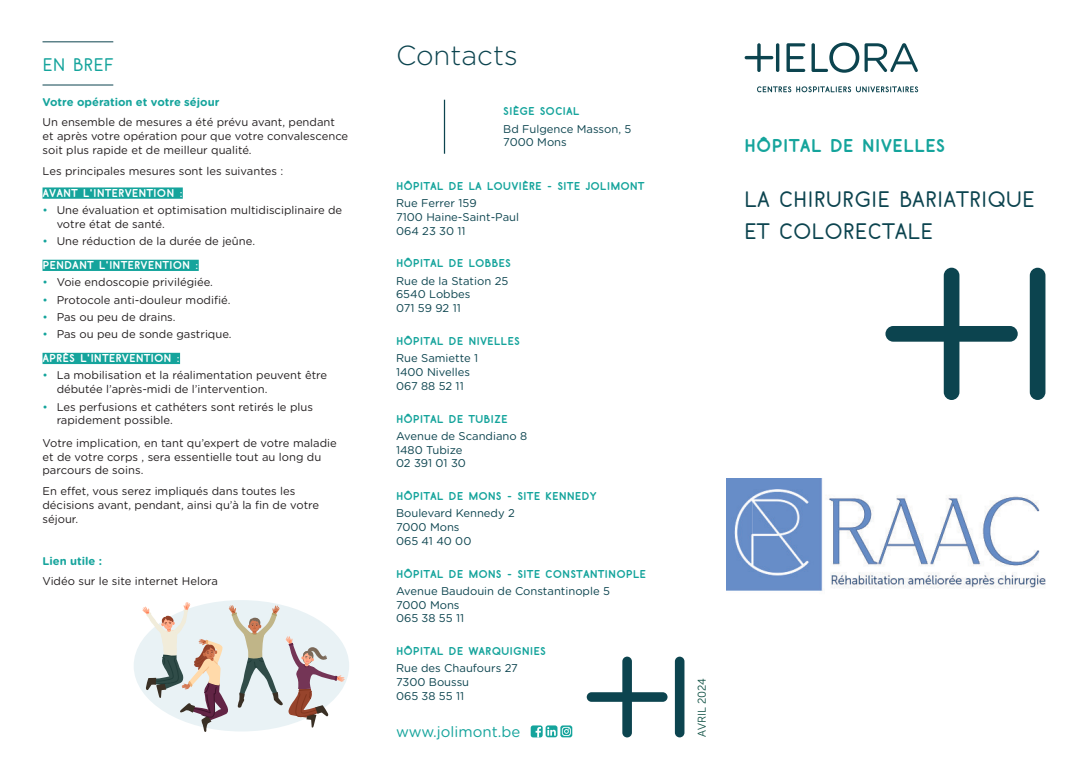
<style>
.page{position:relative;width:1088px;height:780px;background:#fff}
.page>*{position:absolute;margin:0;border:0;box-sizing:border-box;transform-origin:0 0}
.Titre{font:300 27.5px "Gotham Rounded";color:#0c444f}
.Couverture_-_Titre_brochure{font:20px/32.5px "Belgika 8 th";color:#0c444f}
.Couverture_-_Sous-titre_Hôpital{font:16.25px "Belgika 5 th";color:#15a49c}
.Inter-titre_-_filet{font:16.25px "Belgika 8 th";color:#15a49c}
.Body{font:15px "Gotham Rounded";color:#15a49c}
.Body-2{font:11.25px/13.8px "Gotham Rounded";color:#231f20}
.Dos_-_adresse{font:11.25px/13.8px "Gotham Rounded";color:#0c444f}
.Body-3{font:700 11.25px "Gotham Rounded";color:#15a49c}
.t1{font:11.25px "Museo Sans 300";color:#0d4f42}
.Dos_-_Nom_hôpital{font:10px "Belgika 5 th";color:#15a49c}
.Inter-titre_-_souligné{font:10px "Belgika 5 th";color:#fff}
.s1{color:#15a49c}
</style>
<div class="page">
<img style="left:726px;top:478px;width:319px;height:113px">
<div style="left:1030px;top:268px;width:15px;height:132px;background:#0c444f;border-radius:8px"></div>
<svg style="left:885px;top:268px;width:133px;height:132px"></svg>
<svg style="left:757px;top:86px;width:161px;height:6px"></svg>
<svg style="left:786px;top:43px;width:19px;height:29px"></svg>
<svg style="left:811px;top:43px;width:107px;height:30px"></svg>
<hr style="left:776px;top:43px;width:3px;height:29px;background:#0c444f;border-radius:2px">
<svg style="left:744px;top:43px;width:29px;height:29px"></svg>
<hr style="left:444px;top:100px;width:1px;height:54px;background:#0c444f">
<div style="left:531px;top:725px;width:12px;height:12px;background:#15a49c;border-radius:2px"></div>
<svg style="left:535px;top:727px;width:6px;height:10px"></svg>
<svg style="left:546px;top:725px;width:11px;height:12px"></svg>
<svg style="left:547px;top:727px;width:9px;height:8px"></svg>
<svg style="left:560px;top:725px;width:12px;height:12px"></svg>
<svg style="left:562px;top:726px;width:9px;height:9px"></svg>
<div style="left:675px;top:656px;width:9px;height:81px;background:#0c444f;border-radius:5px"></div>
<svg style="left:587px;top:656px;width:80px;height:81px"></svg>
<hr style="left:43px;top:42px;width:70px;height:1px;background:#0c444f">
<hr style="left:43px;top:85px;width:70px;height:1px;background:#0c444f">
<div style="left:43px;top:187px;width:140px;height:12px;background:#15a49c"></div>
<div style="left:43px;top:260px;width:156px;height:11px;background:#15a49c"></div>
<div style="left:43px;top:353px;width:137px;height:11px;background:#15a49c"></div>
<svg style="left:142px;top:601px;width:203px;height:131px"></svg>
<p class="Inter-titre_-_filet" style="left:43px;top:55px;width:72px">EN BREF</p>
<p class="Body-3" style="left:43px;top:93px;width:178px">Votre opération et votre séjour</p>
<p class="Body-2" style="left:43px;top:115px;width:307px">Un ensemble de mesures a été prévu avant, pendant et après votre opération pour que votre convalescence soit plus rapide et de meilleur qualité.</p>
<p class="Body-2" style="left:43px;top:163px;width:242px">Les principales mesures sont les suivantes :</p>
<p class="Inter-titre_-_souligné" style="left:43px;top:187px;width:142px">AVANT L'INTERVENTION :</p>
<p class="Body-2" style="left:57px;top:203px;width:287px;text-indent:-14px"><span class="s1">•</span> Une évaluation et optimisation multidisciplinaire de votre état de santé.</p>
<p class="Body-2" style="left:43px;top:234px;width:214px"><span class="s1">•</span> Une réduction de la durée de jeûne.</p>
<p class="Inter-titre_-_souligné" style="left:43px;top:259px;width:158px">PENDANT L'INTERVENTION :</p>
<p class="Body-2" style="left:43px;top:275px;width:172px"><span class="s1">•</span> Voie endoscopie privilégiée.</p>
<p class="Body-2" style="left:43px;top:292px;width:189px"><span class="s1">•</span> Protocole anti-douleur modifié.</p>
<p class="Body-2" style="left:43px;top:309px;width:135px"><span class="s1">•</span> Pas ou peu de drains.</p>
<p class="Body-2" style="left:43px;top:327px;width:191px"><span class="s1">•</span> Pas ou peu de sonde gastrique.</p>
<p class="Inter-titre_-_souligné" style="left:43px;top:352px;width:139px">APRÈS L'INTERVENTION :</p>
<p class="Body-2" style="left:57px;top:368px;width:272px;text-indent:-14px"><span class="s1">•</span> La mobilisation et la réalimentation peuvent être débutée l’après-midi de l’intervention.</p>
<p class="Body-2" style="left:57px;top:399px;width:258px;text-indent:-14px"><span class="s1">•</span> Les perfusions et cathéters sont retirés le plus rapidement possible.</p>
<p class="Body-2" style="left:43px;top:435px;width:296px">Votre implication, en tant qu’expert de votre maladie et de votre corps , sera essentielle tout au long du parcours de soins.</p>
<p class="Body-2" style="left:43px;top:484px;width:278px">En effet, vous serez impliqués dans toutes les décisions avant, pendant, ainsi qu’à la fin de votre séjour.</p>
<p class="Body-3" style="left:43px;top:552px;width:61px">Lien utile :</p>
<p class="Body-2" style="left:43px;top:574px;width:177px">Vidéo sur le site internet Helora</p>
<p class="Titre" style="left:396px;top:36px;width:123px">Contacts</p>
<p class="Dos_-_Nom_hôpital" style="left:503px;top:105px;width:78px">SIÈGE SOCIAL</p>
<p class="Dos_-_adresse" style="left:503px;top:121px;width:130px">Bd Fulgence Masson, 5<br>7000 Mons</p>
<p class="Dos_-_Nom_hôpital" style="left:396px;top:180px;width:250px">HÔPITAL DE LA LOUVIÈRE - SITE JOLIMONT</p>
<p class="Dos_-_adresse" style="left:396px;top:196px;width:125px">Rue Ferrer 159<br>7100 Haine-Saint-Paul<br>064 23 30 11</p>
<p class="Dos_-_Nom_hôpital" style="left:396px;top:257px;width:116px">HÔPITAL DE LOBBES</p>
<p class="Dos_-_adresse" style="left:396px;top:273px;width:114px">Rue de la Station 25<br>6540 Lobbes<br>071 59 92 11</p>
<p class="Dos_-_Nom_hôpital" style="left:396px;top:335px;width:125px">HÔPITAL DE NIVELLES</p>
<p class="Dos_-_adresse" style="left:396px;top:351px;width:84px">Rue Samiette 1<br>1400 Nivelles<br>067 88 52 11</p>
<p class="Dos_-_Nom_hôpital" style="left:396px;top:412px;width:113px">HÔPITAL DE TUBIZE</p>
<p class="Dos_-_adresse" style="left:396px;top:428px;width:133px">Avenue de Scandiano 8<br>1480 Tubize<br>02 391 01 30</p>
<p class="Dos_-_Nom_hôpital" style="left:396px;top:490px;width:202px">HÔPITAL DE MONS - SITE KENNEDY</p>
<p class="Dos_-_adresse" style="left:396px;top:506px;width:120px">Boulevard Kennedy 2<br>7000 Mons<br>065 41 40 00</p>
<p class="Dos_-_Nom_hôpital" style="left:396px;top:567px;width:252px">HÔPITAL DE MONS - SITE CONSTANTINOPLE</p>
<p class="Dos_-_adresse" style="left:396px;top:583px;width:215px">Avenue Baudouin de Constantinople 5<br>7000 Mons<br>065 38 55 11</p>
<p class="Dos_-_Nom_hôpital" style="left:396px;top:645px;width:152px">HÔPITAL DE WARQUIGNIES</p>
<p class="Dos_-_adresse" style="left:396px;top:661px;width:123px">Rue des Chaufours 27<br>7300 Boussu<br>065 38 55 11</p>
<p class="Body" style="left:396px;top:721px;width:126px">www.jolimont.be</p>
<p class="Couverture_-_Sous-titre_Hôpital" style="left:744px;top:136px;width:203px">HÔPITAL DE NIVELLES</p>
<p class="Couverture_-_Titre_brochure" style="left:744px;top:182px;width:292px">LA CHIRURGIE BARIATRIQUE<br>ET COLORECTALE</p>
<p class="t1" style="left:696px;top:736px;width:60px;rotate:-90deg">AVRIL 2024</p>
</div>
